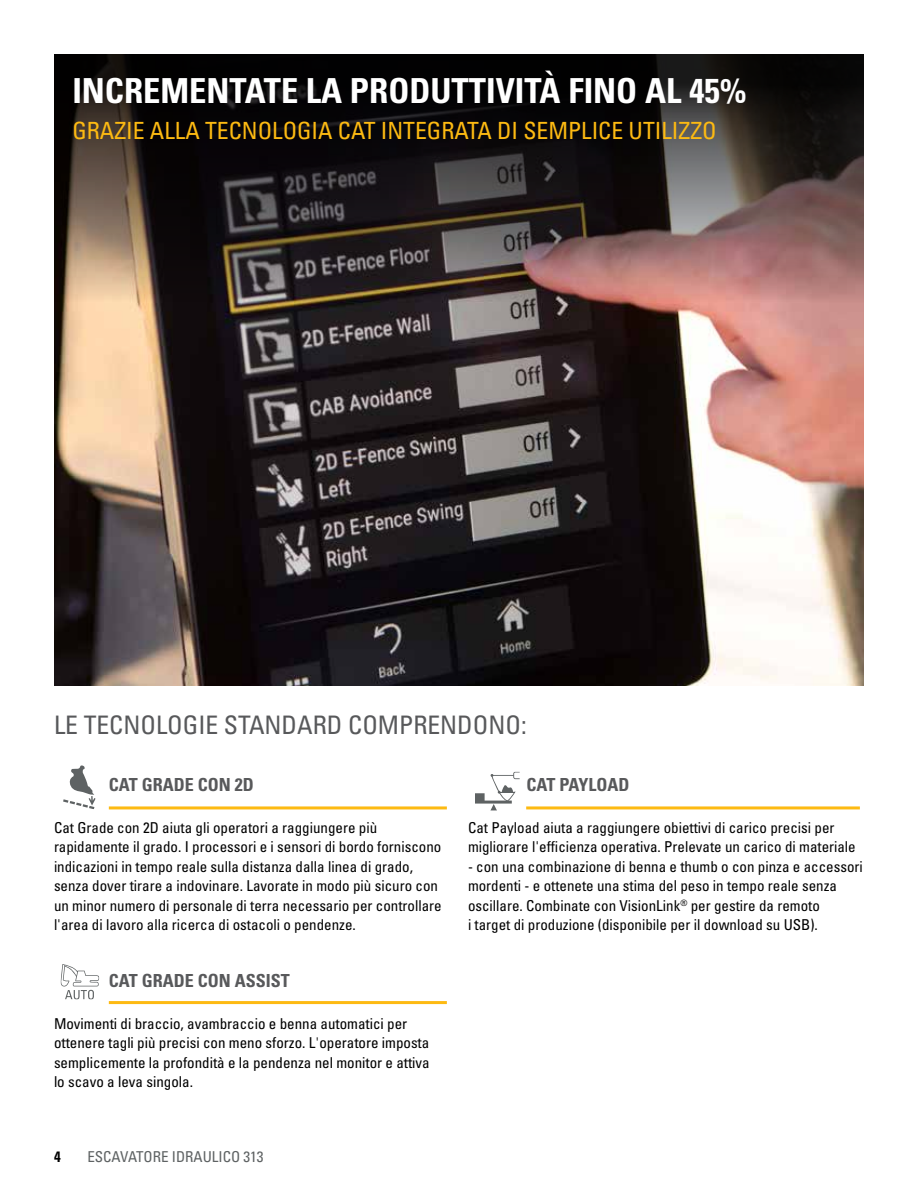
<style>
.page{position:relative;width:918px;height:1188px;background:#fff}
.page>*{position:absolute;margin:0;border:0;box-sizing:border-box;transform-origin:0 0}
.t1{font:700 condensed 34.5px "Univers LT Std";color:#fff}
.t2{font:condensed 25.5px "Univers LT Std";color:#58595b}
.t3{font:condensed 23.7px "Univers LT Std";color:#fdba12}
.t4{font:700 condensed 18px "Univers LT Std";color:#58595b}
.t5{font:18px "Univers LTCYR 67 Bold Cond";color:#58595b}
.t6{font:condensed 15px/19.5px "Univers LT Std";color:#000}
.t7{font:condensed 15px/19.5px "Univers LTCYR 57";color:#000}
.t8{font:condensed 15px "Univers LT Std";color:#5e6263}
.t9{font:700 condensed 15px "Univers LT Std";color:#000}
</style>
<div class="page">
<img style="left:54px;top:54px;width:810px;height:632px">
<svg style="left:63px;top:765px;width:33px;height:44px"></svg>
<svg style="left:475px;top:772px;width:45px;height:39px"></svg>
<hr style="left:109px;top:806px;width:338px;height:3px;background:#fdba12">
<hr style="left:526px;top:806px;width:334px;height:3px;background:#fdba12">
<svg style="left:61px;top:964px;width:38px;height:36px"></svg>
<hr style="left:109px;top:1001px;width:338px;height:3px;background:#fdba12">
<h1 class="t1" style="left:72px;top:69px;width:676px">INCREMENTATE LA PRODUTTIVITÀ FINO AL 45%</h1>
<h3 class="t3" style="left:72px;top:115px;width:646px">GRAZIE ALLA TECNOLOGIA CAT INTEGRATA DI SEMPLICE UTILIZZO</h3>
<h2 class="t2" style="left:54px;top:709px;width:474px">LE TECNOLOGIE STANDARD COMPRENDONO:</h2>
<p class="t4" style="left:109px;top:773px;width:146px">CAT GRADE CON 2D</p>
<p class="t4" style="left:527px;top:773px;width:105px">CAT PAYLOAD</p>
<p class="t6" style="left:54px;top:818px;width:389px">Cat Grade con 2D aiuta gli operatori a raggiungere più rapidamente il grado. I processori e i sensori di bordo forniscono indicazioni in tempo reale sulla distanza dalla linea di grado, senza dover tirare a indovinare. Lavorate in modo più sicuro con un minor numero di personale di terra necessario per controllare l'area di lavoro alla ricerca di ostacoli o pendenze.</p>
<p class="t5" style="left:109px;top:969px;width:182px">CAT GRADE CON ASSIST</p>
<p class="t7" style="left:54px;top:1013px;width:377px">Movimenti di braccio, avambraccio e benna automatici per ottenere tagli più precisi con meno sforzo. L'operatore imposta semplicemente la profondità e la pendenza nel monitor e attiva lo scavo a leva singola.</p>
<p class="t9" style="left:54px;top:1147px;width:8px">4</p>
<p class="t8" style="left:87px;top:1147px;width:178px">ESCAVATORE IDRAULICO 313</p>
<p class="t6" style="left:468px;top:818px;width:389px">Cat Payload aiuta a raggiungere obiettivi di carico precisi per migliorare l'efficienza operativa. Prelevate un carico di materiale</p>
<p class="t6" style="left:468px;top:857px;width:396px">- con una combinazione di benna e thumb o con pinza e accessori mordenti - e ottenete una stima del peso in tempo reale senza oscillare. Combinate con VisionLink<sup>®</sup> per gestire da remoto<br>i target di produzione (disponibile per il download su USB).</p>
</div>
